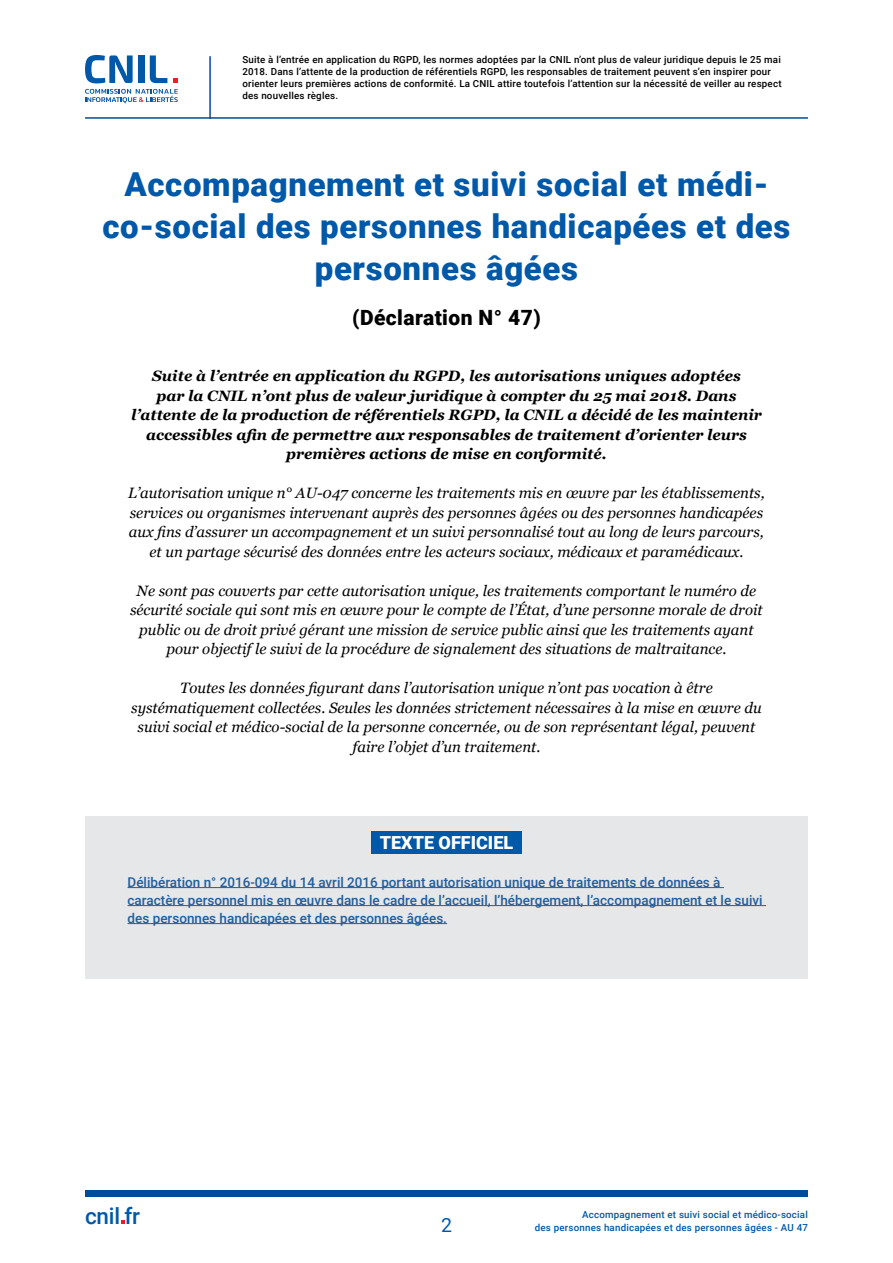
<style>
.page{position:relative;width:893px;height:1263px;background:#fff}
.page>*{position:absolute;margin:0;border:0;box-sizing:border-box;transform-origin:0 0}
.TITRE_NIVEAU_1{font:900 33px/42px "Roboto";letter-spacing:.02em;color:#0058a9;text-align:center}
.t1{font:500 22.5px "Roboto";letter-spacing:-.01em;color:#0058a9}
.NUMERO_DE_DECLARATIO{font:900 21px "Roboto";letter-spacing:.02em;color:#000}
.t2{font:19.5px "Roboto";color:#0058a9}
.t3{font:900 18px "Roboto";color:#fff}
.INTRODUCTION_CENTRÉE{font:italic 15px/19.5px "Georgia";color:#000;text-align:center}
.INTRODUCTION_CENTRÉE-2{font:italic 700 15px/19.5px "Georgia";color:#000;text-align:center}
.LIEN_TEXTE_OFFICIEL{font:500 13.5px/18px "Roboto";color:#215e9e}
.t4{font:500 9.75px/12px "Roboto";letter-spacing:.02em;color:#000}
.t5{font:500 9.75px/13.5px "Roboto";letter-spacing:.02em;color:#0058a9;text-align:right}
</style>
<div class="page">
<svg style="left:85px;top:89px;width:93px;height:14px"></svg>
<svg style="left:173px;top:78px;width:5px;height:5px"></svg>
<svg style="left:85px;top:55px;width:48px;height:28px"></svg>
<div style="left:138px;top:55px;width:6px;height:28px;background:#0058a9"></div>
<svg style="left:150px;top:55px;width:17px;height:28px"></svg>
<hr style="left:209px;top:56px;width:2px;height:63px;background:#004c9c">
<hr style="left:85px;top:117px;width:723px;height:2px;background:#004c9c">
<svg style="left:121px;top:1220px;width:4px;height:4px"></svg>
<div style="left:85px;top:1191px;width:723px;height:6px;background:#004c9c"></div>
<div style="left:85px;top:816px;width:723px;height:162px;background:#e6e7e8"></div>
<div style="left:371px;top:831px;width:151px;height:22px;background:#0058a9"></div>
<hr style="left:128px;top:887px;width:596px;height:1px;background:#215e9e">
<hr style="left:128px;top:905px;width:638px;height:1px;background:#215e9e">
<hr style="left:128px;top:923px;width:319px;height:1px;background:#215e9e">
<p class="t4" style="left:242px;top:53px;width:541px">Suite à l’entrée en application du RGPD, les normes adoptées par la CNIL n’ont plus de valeur juridique depuis le 25 mai 2018. Dans l’attente de la production de référentiels RGPD, les responsables de traitement peuvent s’en inspirer pour orienter leurs premières actions de conformité. La CNIL attire toutefois l’attention sur la nécessité de veiller au respect des nouvelles règles.</p>
<p class="TITRE_NIVEAU_1" style="left:102px;top:162px;width:690px">Accompagnement et suivi social et médi&shy;co-social des personnes handicapées et des personnes âgées</p>
<p class="NUMERO_DE_DECLARATIO" style="left:352px;top:303px;width:190px">(Déclaration N° 47)</p>
<p class="INTRODUCTION_CENTRÉE-2" style="left:131px;top:366px;width:632px">Suite à l’entrée en application du RGPD, les autorisations uniques adoptées<br>par la CNIL n’ont plus de valeur juridique à compter du 25 mai 2018. Dans l’attente de la production de référentiels RGPD, la CNIL a décidé de les maintenir accessibles afin de permettre aux responsables de traitement d’orienter leurs premières actions de mise en conformité.</p>
<p class="INTRODUCTION_CENTRÉE" style="left:128px;top:483px;width:638px">L’autorisation unique n° AU-047 concerne les traitements mis en œuvre par les établissements, services ou organismes intervenant auprès des personnes âgées ou des personnes handicapées aux fins d’assurer un accompagnement et un suivi personnalisé tout au long de leurs parcours, et un partage sécurisé des données entre les acteurs sociaux, médicaux et paramédicaux.</p>
<p class="INTRODUCTION_CENTRÉE" style="left:130px;top:580px;width:634px">Ne sont pas couverts par cette autorisation unique, les traitements comportant le numéro de sécurité sociale qui sont mis en œuvre pour le compte de l’État, d’une personne morale de droit public ou de droit privé gérant une mission de service public ainsi que les traitements ayant pour objectif le suivi de la procédure de signalement des situations de maltraitance.</p>
<p class="INTRODUCTION_CENTRÉE" style="left:131px;top:678px;width:632px">Toutes les données figurant dans l’autorisation unique n’ont pas vocation à être systématiquement collectées. Seules les données strictement nécessaires à la mise en œuvre du suivi social et médico-social de la personne concernée, ou de son représentant légal, peuvent faire l’objet d’un traitement.</p>
<p class="t3" style="left:380px;top:830px;width:135px">TEXTE OFFICIEL</p>
<p class="LIEN_TEXTE_OFFICIEL" style="left:128px;top:872px;width:637px">Délibération n° 2016-094 du 14 avril 2016 portant autorisation unique de traitements de données à caractère personnel mis en œuvre dans le cadre de l’accueil, l’hébergement, l’accompagnement et le suivi des personnes handicapées et des personnes âgées.</p>
<h2 class="t1" style="left:85px;top:1200px;width:56px">cnil fr</h2>
<h3 class="t2" style="left:441px;top:1211px;width:12px">2</h3>
<p class="t5" style="left:535px;top:1207px;width:275px">Accompagnement et suivi social et médico-social<br>des personnes handicapées et des personnes âgées - AU 47</p>
</div>
